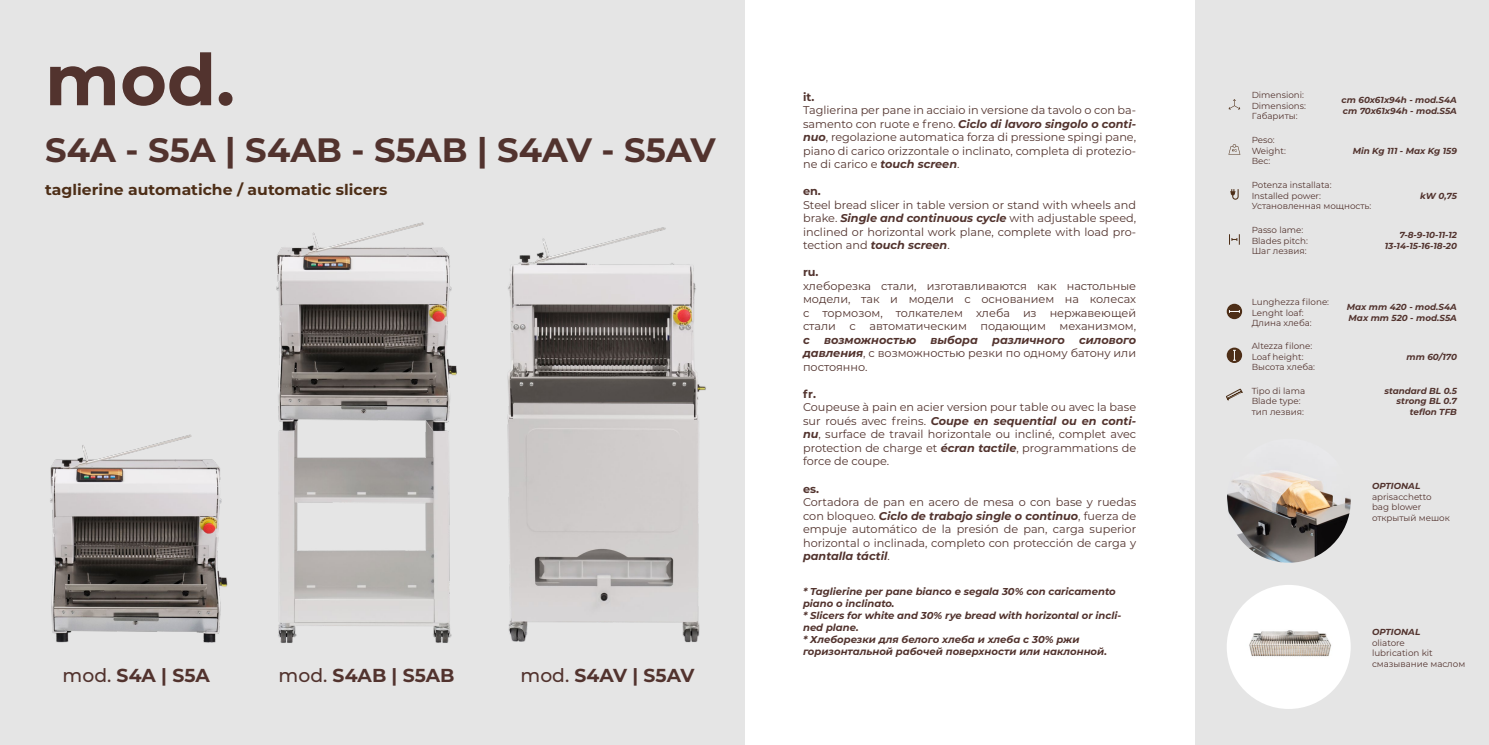
<style>
.page{position:relative;width:1489px;height:745px;background:#fff}
.page>*{position:absolute;margin:0;border:0;box-sizing:border-box;transform-origin:0 0}
.t1{font:700 71.25px "Montserrat";color:#52332e}
.t2{font:700 33.75px "Montserrat";color:#52332e}
.t3{font:700 18.75px "Montserrat";color:#52332e}
.t4{font:700 15px "Montserrat";color:#4d2e17;scale:1.04 1}
.t5{font:11.25px/13.5px "Montserrat";color:#52332e;text-align:justify}
.t6{font:italic 700 11.25px "Montserrat";color:#52332e}
.t7{font:700 11.25px "Montserrat";color:#52332e}
.t8{font:italic 700 10px/12px "Montserrat";color:#52332e}
.t9{font:8.75px/10.5px "Montserrat";color:#52332e}
.t10{font:italic 700 8.75px/10.5px "Montserrat";color:#52332e}
.s1{font-weight:500}
.s2{font-weight:700;font-style:italic}
</style>
<div class="page">
<div style="left:1194px;top:0;width:294px;height:744px;background:#e5e5e5"></div>
<div style="left:0;top:0;width:744px;height:744px;background:#e5e5e5"></div>
<img style="left:50px;top:434px;width:178px;height:209px">
<img style="left:276px;top:222px;width:181px;height:421px">
<svg style="left:1226px;top:347px;width:15px;height:16px"></svg>
<svg style="left:1232px;top:350px;width:3px;height:11px"></svg>
<div style="left:1226px;top:303px;width:15px;height:16px;background:#4d2e17;border-radius:50%"></div>
<svg style="left:1229px;top:310px;width:10px;height:2px"></svg>
<svg style="left:1228px;top:99px;width:12px;height:11px"></svg>
<svg style="left:1228px;top:144px;width:12px;height:11px"></svg>
<svg style="left:1230px;top:189px;width:8px;height:10px"></svg>
<svg style="left:1229px;top:234px;width:10px;height:10px"></svg>
<svg style="left:1226px;top:388px;width:16px;height:12px"></svg>
<img style="left:1226px;top:438px;width:124px;height:124px;border-radius:62px">
<img style="left:1226px;top:584px;width:124px;height:124px;border-radius:62px">
<img style="left:507px;top:227px;width:199px;height:416px">
<h1 class="t1" style="left:45px;top:28px;width:191px">mod.</h1>
<h2 class="t2" style="left:45px;top:125px;width:672px">S4A - S5A | S4AB - S5AB | S4AV - S5AV</h2>
<h3 class="t4" style="left:45px;top:179px;width:331px">taglierine automatiche / automatic slicers</h3>
<h3 class="t3" style="left:63px;top:661px;width:149px"><span class="s1">mod.</span> S4A | S5A</h3>
<h3 class="t3" style="left:279px;top:661px;width:177px"><span class="s1">mod.</span> S4AB | S5AB</h3>
<h3 class="t3" style="left:520px;top:661px;width:175px"><span class="s1">mod.</span> S4AV | S5AV</h3>
<p class="t7" style="left:803px;top:88px;width:13px">it.</p>
<p class="t5" style="left:803px;top:103px;width:334px">Taglierina per pane in acciaio in versione da tavolo o con ba&shy;samento con ruote e freno. <span class="s2">Ciclo di lavoro singolo o conti&shy;nuo</span>, regolazione automatica forza di pressione spingi pane, piano di carico orizzontale o inclinato, completa di protezio&shy;ne di carico e <span class="s2">touch screen</span>.</p>
<p class="t7" style="left:803px;top:183px;width:19px">en.</p>
<p class="t5" style="left:803px;top:197px;width:334px">Steel bread slicer in table version or stand with wheels and brake. <span class="s2">Single and continuous cycle</span> with adjustable speed, inclined or horizontal work plane, complete with load pro&shy;tection and <span class="s2">touch screen</span>.</p>
<p class="t7" style="left:803px;top:264px;width:17px">ru.</p>
<p class="t5" style="left:803px;top:278px;width:334px">хлеборезка стали, изготавливаются как настольные модели, так и модели с основанием на колесах с тормозом, толкателем хлеба из нержавеющей стали с автоматическим подающим механизмом,</p>
<p class="t6" style="left:803px;top:331px;width:8px">с</p>
<p class="t6" style="left:824px;top:331px;width:94px">возможностью</p>
<p class="t6" style="left:930px;top:331px;width:49px">выбора</p>
<p class="t6" style="left:992px;top:331px;width:74px">различного</p>
<p class="t5" style="left:803px;top:332px;width:334px;text-indent:276px"><span class="s2">силового давления</span>, с возможностью резки по одному батону или постоянно.</p>
<p class="t7" style="left:803px;top:385px;width:14px">fr.</p>
<p class="t5" style="left:803px;top:400px;width:334px">Coupeuse à pain en acier version pour table ou avec la base sur roués avec freins. <span class="s2">Coupe en sequential ou en conti&shy;nu</span>, surface de travail horizontale ou incliné, complet avec protection de charge et <span class="s2">écran tactile</span>, programmations de force de coupe.</p>
<p class="t7" style="left:803px;top:480px;width:18px">es.</p>
<p class="t5" style="left:803px;top:494px;width:334px">Cortadora de pan en acero de mesa o con base y ruedas con bloqueo. <span class="s2">Ciclo de trabajo single o continuo</span>, fuerza de empuje automático de la presión de pan, carga superior horizontal o inclinada, completo con protección de carga y <span class="s2">pantalla táctil</span>.</p>
<p class="t8" style="left:803px;top:585px;width:319px">* Taglierine per pane bianco e segala 30% con caricamento piano o inclinato.<br>* Slicers for white and 30% rye bread with horizontal or incli&shy;ned plane.<br>* Хлеборезки для белого хлеба и хлеба с 30% ржи горизонтальной рабочей поверхности или наклонной.</p>
<p class="t9" style="left:1251px;top:89px;width:56px">Dimensioni:<br>Dimensions:<br>Габариты:</p>
<p class="t10" style="left:1341px;top:94px;width:117px">cm 60x61x94h - mod.S4A cm 70x61x94h - mod.S5A</p>
<p class="t9" style="left:1251px;top:134px;width:36px">Peso:<br>Weight:<br>Вес:</p>
<p class="t10" style="left:1352px;top:145px;width:106px">Min Kg 111 - Max Kg 159</p>
<p class="t9" style="left:1251px;top:179px;width:121px">Potenza installata:<br>Installed power:<br>Установленная мощность:</p>
<p class="t10" style="left:1420px;top:190px;width:38px">kW 0,75</p>
<p class="t9" style="left:1251px;top:224px;width:58px">Passo lame:<br>Blades pitch:<br>Шаг лезвия:</p>
<p class="t10" style="left:1384px;top:229px;width:74px;text-align:right">7-8-9-10-11-12<br>13-14-15-16-18-20</p>
<p class="t9" style="left:1251px;top:296px;width:79px">Lunghezza filone:<br>Lenght loaf:<br>Длина хлеба:</p>
<p class="t10" style="left:1346px;top:301px;width:112px">Max mm 420 - mod.S4A<br>Max mm 520 - mod.S5A</p>
<p class="t9" style="left:1251px;top:340px;width:65px">Altezza filone:<br>Loaf height:<br>Высота хлеба:</p>
<p class="t10" style="left:1406px;top:350px;width:52px">mm 60/170</p>
<p class="t9" style="left:1251px;top:384px;width:55px">Tipo di lama<br>Blade type: тип лезвия:</p>
<p class="t10" style="left:1384px;top:384px;width:74px;text-align:right">standard BL 0.5 strong BL 0.7 teflon TFB</p>
<p class="t10" style="left:1371px;top:480px;width:50px">OPTIONAL</p>
<p class="t9" style="left:1371px;top:490px;width:79px">aprisacchetto bag blower открытый мешок</p>
<p class="t10" style="left:1371px;top:626px;width:50px">OPTIONAL</p>
<p class="t9" style="left:1371px;top:636px;width:95px">oliatore<br>lubrication kit смазывание маслом</p>
</div>
